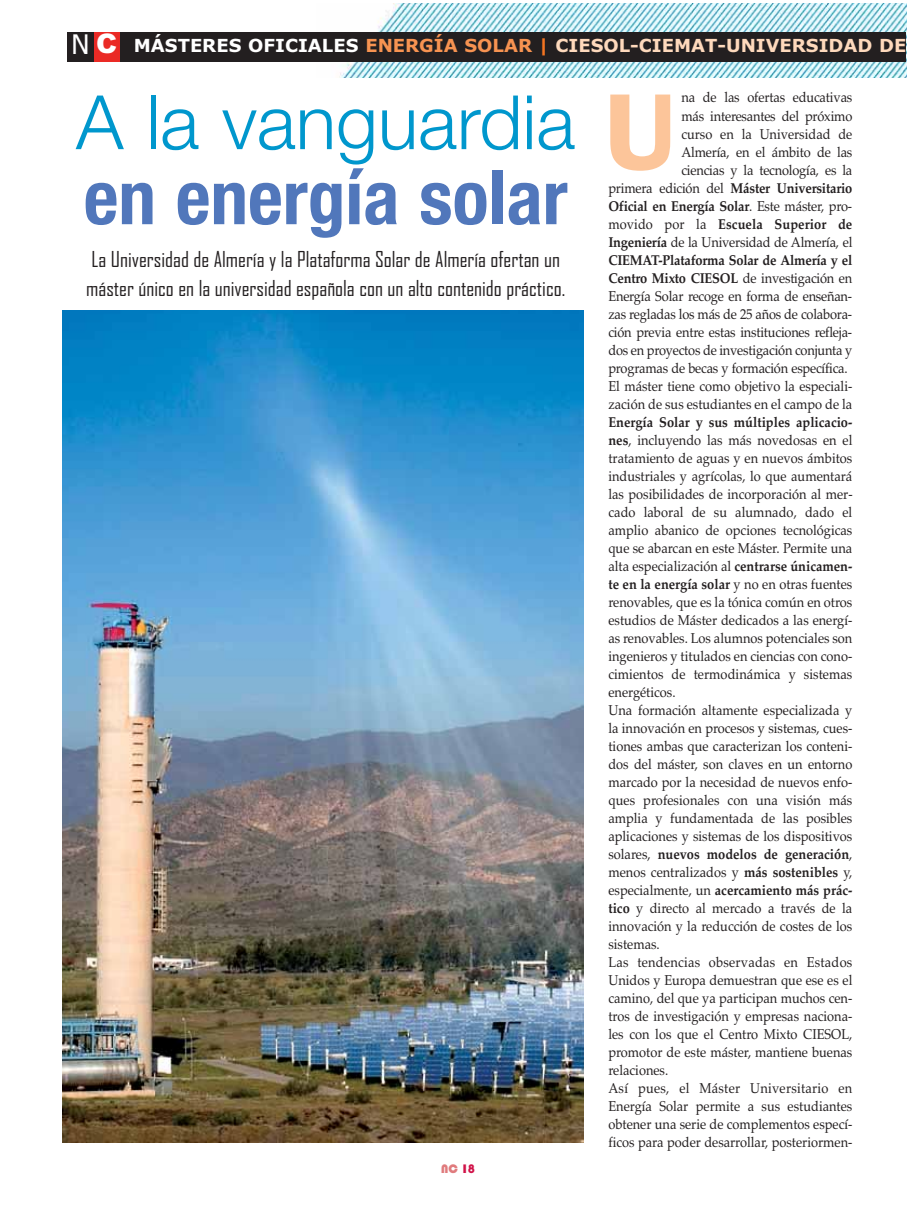
<style>
.page{position:relative;width:919px;height:1217px;background:#fff}
.page>*{position:absolute;margin:0;border:0;box-sizing:border-box;transform-origin:0 0}
.t1{font:600 112.5px "Franklin Gothic";color:#fcc59a}
.t2{font:700 condensed 75px "Helvetica Neue";color:#5177bb}
.t3{font:300 75px "Helvetica Neue";color:#0097cd}
.t4{font:21px/28.5px "Agency FB";color:#231f20}
.t5{font:700 18px "Verdana";color:#fed9bc}
.t6{font:14.25px/18px "Palatino";color:#231f20;scale:.9 1}
.t7{font:700 14.25px "Palatino";letter-spacing:-.015em;color:#231f20;scale:.9 1}
.t8{font:700 14.25px "Palatino";letter-spacing:.005em;color:#231f20;scale:.9 1}
.t9{font:900 12px "Blippo BT";color:#e07b7d}
.s1{font-family:"Tahoma";font-weight:400;font-size:27px;color:#fff}
.s2{font-family:"Arial";font-weight:900;font-size:27px;color:#fff}
.s3{color:#fff}
.s4{color:#f79351}
.s5{color:#f47421}
.s6{color:#d11349}
.s7{font-weight:400}
.s8{font-weight:700}
</style>
<div class="page">
<img style="left:316px;top:4px;width:590px;height:73px">
<div style="left:120px;top:32px;width:786px;height:29px;background:#231f20"></div>
<div style="left:93px;top:32px;width:27px;height:29px;background:#ea2a25"></div>
<div style="left:67px;top:32px;width:27px;height:29px;background:#231f20"></div>
<img style="left:63px;top:311px;width:520px;height:830px">
<p class="t5" style="left:71px;top:38px;width:836px"><span class="s1">N</span> <span class="s2">C</span> <span class="s3">MÁSTERES OFICIALES</span> <span class="s4">ENERGÍA SOLAR</span> <span class="s5">|</span> CIESOL-CIEMAT-UNIVERSIDAD DE</p>
<h2 class="t3" style="left:76px;top:96px;width:500px">A la vanguardia</h2>
<h2 class="t2" style="left:84px;top:171px;width:485px">en energía solar</h2>
<h3 class="t4" style="left:86px;top:246px;width:480px">La Universidad de Almería y la Plataforma Solar de Almería ofertan un máster único en la universidad española con un alto contenido práctico.</h3>
<p class="t9" style="left:441px;top:1164px;width:35px">NC <span class="s6">18</span></p>
<p class="t6" style="left:681px;top:90px;width:191px">na de las ofertas educativas</p>
<p class="t6" style="left:681px;top:108px;width:191px">más interesantes del próximo</p>
<p class="t6" style="left:681px;top:126px;width:191px">curso en la Universidad de</p>
<p class="t6" style="left:681px;top:144px;width:191px">Almería, en el ámbito de las</p>
<p class="t6" style="left:681px;top:162px;width:191px">ciencias y la tecnología, es la</p>
<p class="t7" style="left:608px;top:182px;width:272px"><span class="s7">primera edición del</span> Máster Universitario</p>
<p class="t7" style="left:608px;top:200px;width:272px">Oficial en Energía Solar<span class="s7">. Este máster, pro-</span></p>
<p class="t8" style="left:608px;top:218px;width:272px"><span class="s7">movido por la</span> Escuela Superior de</p>
<p class="t6" style="left:608px;top:234px;width:272px"><span class="s8">Ingeniería</span> de la Universidad de Almería, el</p>
<p class="t7" style="left:608px;top:254px;width:272px">CIEMAT-Plataforma Solar de Almería y el</p>
<p class="t7" style="left:608px;top:272px;width:272px">Centro Mixto CIESOL <span class="s7">de investigación en</span></p>
<p class="t6" style="left:608px;top:288px;width:272px">Energía Solar recoge en forma de enseñan-</p>
<p class="t6" style="left:608px;top:306px;width:272px">zas regladas los más de 25 años de colabora-</p>
<p class="t6" style="left:608px;top:324px;width:272px">ción previa entre estas instituciones refleja-</p>
<p class="t6" style="left:608px;top:342px;width:272px">dos en proyectos de investigación conjunta y</p>
<p class="t6" style="left:608px;top:360px;width:267px">programas de becas y formación específica.</p>
<p class="t6" style="left:608px;top:378px;width:272px">El máster tiene como objetivo la especiali-</p>
<p class="t6" style="left:608px;top:396px;width:272px">zación de sus estudiantes en el campo de la</p>
<p class="t6" style="left:608px;top:414px;width:273px"><span class="s8">Energía Solar y sus múltiples aplicacio&shy;nes</span>, incluyendo las más novedosas en el tratamiento de aguas y en nuevos ámbitos industriales y agrícolas, lo que aumentará las posibilidades de incorporación al mer&shy;cado laboral de su alumnado, dado el amplio abanico de opciones tecnológicas que se abarcan en este Máster. Permite una alta especialización al <span class="s8">centrarse únicamen&shy;te en la energía solar</span> y no en otras fuentes renovables, que es la tónica común en otros estudios de Máster dedicados a las energí&shy;as renovables. Los alumnos potenciales son ingenieros y titulados en ciencias con cono&shy;cimientos de termodinámica y sistemas energéticos.<br>Una formación altamente especializada y la innovación en procesos y sistemas, cues&shy;tiones ambas que caracterizan los conteni&shy;dos del máster, son claves en un entorno marcado por la necesidad de nuevos enfo&shy;ques profesionales con una visión más amplia y fundamentada de las posibles aplicaciones y sistemas de los dispositivos solares, <span class="s8">nuevos modelos de generación</span>, menos centralizados y <span class="s8">más sostenibles</span> y, especialmente, un <span class="s8">acercamiento más prác&shy;tico</span> y directo al mercado a través de la innovación y la reducción de costes de los sistemas.<br>Las tendencias observadas en Estados Unidos y Europa demuestran que ese es el camino, del que ya participan muchos cen&shy;tros de investigación y empresas naciona&shy;les con los que el Centro Mixto CIESOL, promotor de este máster, mantiene buenas relaciones.<br>Así pues, el Máster Universitario en Energía Solar permite a sus estudiantes obtener una serie de complementos especí&shy;ficos para poder desarrollar, posteriormen-</p>
<h1 class="t1" style="left:603px;top:94px;width:75px">U</h1>
</div>
